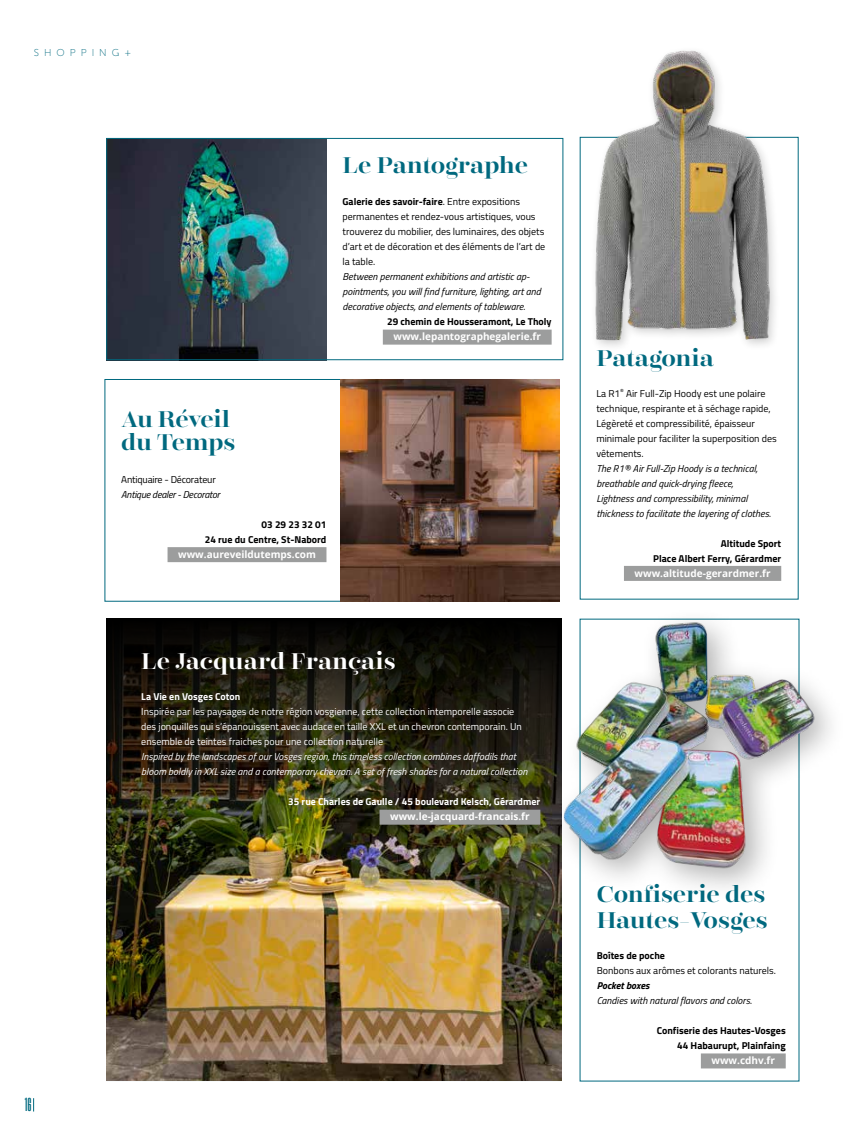
<style>
.page{position:relative;width:851px;height:1134px;background:#fff}
.page>*{position:absolute;margin:0;border:0;box-sizing:border-box;transform-origin:0 0}
.t1{font:600 22.5px/26px "Encorpada Classic";letter-spacing:-.005em;color:#00697f}
.t2{font:600 22.5px "Encorpada Classic";color:#fff}
.t3{font:600 22.5px/22.5px "Encorpada Classic";letter-spacing:-.025em;color:#00697f}
.t4{font:16.25px "Droid";color:#00697f}
.t5{font:10px/15px "Titillium";color:#000}
.t6{font:italic 10px/15px "Titillium";color:#000}
.t7{font:10px/15px "Titillium";color:#fff}
.t8{font:italic 10px/15px "Titillium";color:#fff}
.t9{font:700 10px/15px "Titillium";color:#000;text-align:right}
.t10{font:700 10px "Open Sans";color:#fff}
.t11{font:700 10px "Titillium";color:#fff}
.t12{font:italic 10px "Titillium";letter-spacing:-.02em;color:#000}
.t13{font:10px "Titillium";letter-spacing:-.02em;color:#000}
.t14{font:italic 700 10px "Titillium";color:#000}
.t15{font:10px "Museo Sans 100";letter-spacing:.5em;color:#00697f}
.s1{font-weight:700}
</style>
<div class="page">
<div style="left:624px;top:566px;width:157px;height:15px;background:#9c9d9d"></div>
<img style="left:579px;top:50px;width:214px;height:308px">
<img style="left:106px;top:836px;width:455px;height:245px">
<svg style="left:106px;top:618px;width:440px;height:218px;background:#232110"></svg>
<div style="left:379px;top:810px;width:161px;height:15px;background:#9c9d9d"></div>
<img style="left:108px;top:140px;width:218px;height:218px">
<div style="left:106px;top:138px;width:457px;height:222px;border:1px solid #00697f"></div>
<div style="left:383px;top:330px;width:168px;height:15px;background:#9c9d9d"></div>
<div style="left:167px;top:547px;width:159px;height:15px;background:#9c9d9d"></div>
<div style="left:700px;top:1053px;width:85px;height:15px;background:#9c9d9d"></div>
<div style="left:549px;top:607px;width:298px;height:295px;background:#000;opacity:.3"></div>
<img style="left:546px;top:609px;width:281px;height:269px">
<img style="left:341px;top:379px;width:218px;height:222px">
<svg style="left:33px;top:1098px;width:1px;height:13px"></svg>
<p class="t15" style="left:34px;top:47px;width:99px">SHOPPING+</p>
<h1 class="t1" style="left:342px;top:152px;width:187px">Le Pantographe</h1>
<p class="t5" style="left:342px;top:194px;width:204px"><span class="s1">Galerie des savoir-faire</span>. Entre expositions permanentes et rendez-vous artistiques, vous trouverez du mobilier, des luminaires, des objets d’art et de décoration et des éléments de l’art de la table.</p>
<p class="t6" style="left:342px;top:269px;width:200px">Between permanent exhibitions and artistic ap&shy;pointments, you will find furniture, lighting, art and decorative objects, and elements of tableware.</p>
<p class="t9" style="left:387px;top:314px;width:166px">29 chemin de Housseramont, Le Tholy</p>
<p class="t10" style="left:393px;top:330px;width:149px">www.lepantographegalerie.fr</p>
<h1 class="t3" style="left:121px;top:408px;width:116px">Au Réveil du Temps</h1>
<p class="t13" style="left:121px;top:472px;width:96px">Antiquaire - Décorateur</p>
<p class="t12" style="left:121px;top:487px;width:100px">Antique dealer - Decorator</p>
<p class="t9" style="left:205px;top:516px;width:123px">03 29 23 32 01<br>24 rue du Centre, St-Nabord</p>
<p class="t10" style="left:178px;top:547px;width:139px">www.aureveildutemps.com</p>
<h2 class="t4" style="left:25px;top:1095px;width:8px">16</h2>
<h1 class="t2" style="left:141px;top:646px;width:256px">Le Jacquard Français</h1>
<p class="t11" style="left:141px;top:689px;width:101px">La Vie en Vosges Coton</p>
<p class="t7" style="left:141px;top:704px;width:382px">Inspirée par les paysages de notre région vosgienne, cette collection intemporelle associe des jonquilles qui s’épanouissent avec audace en taille XXL et un chevron contemporain. Un ensemble de teintes fraiches pour une collection naturelle</p>
<p class="t8" style="left:141px;top:749px;width:387px">Inspired by the landscapes of our Vosges region, this timeless collection combines daffodils that bloom boldly in XXL size and a contemporary chevron. A set of fresh shades for a natural collection</p>
<p class="t11" style="left:288px;top:794px;width:253px">35 rue Charles de Gaulle / 45 boulevard Kelsch, Gérardmer</p>
<p class="t10" style="left:390px;top:810px;width:141px">www.le-jacquard-francais.fr</p>
<h1 class="t1" style="left:596px;top:345px;width:119px">Patagonia</h1>
<p class="t5" style="left:596px;top:385px;width:182px">La R1<sup>®</sup> Air Full-Zip Hoody est une polaire technique, respirante et à séchage rapide, Légèreté et compressibilité, épaisseur minimale pour faciliter la superposition des vêtements.</p>
<p class="t6" style="left:596px;top:460px;width:176px">The R1® Air Full-Zip Hoody is a technical, breathable and quick-drying fleece, Lightness and compressibility, minimal thickness to facilitate the layering of clothes.</p>
<p class="t9" style="left:653px;top:535px;width:129px">Altitude Sport<br>Place Albert Ferry, Gérardmer</p>
<p class="t10" style="left:634px;top:566px;width:137px">www.altitude-gerardmer.fr</p>
<h1 class="t1" style="left:596px;top:881px;width:173px">Confiserie des<br>Hautes-Vosges</h1>
<p class="t9" style="left:596px;top:947px;width:70px">Boîtes de poche</p>
<p class="t5" style="left:596px;top:962px;width:181px">Bonbons aux arômes et colorants naturels.</p>
<p class="t14" style="left:596px;top:978px;width:54px">Pocket boxes</p>
<p class="t6" style="left:596px;top:992px;width:156px">Candies with natural flavors and colors.</p>
<p class="t9" style="left:656px;top:1022px;width:130px">Confiserie des Hautes-Vosges<br>44 Habaurupt, Plainfaing</p>
<p class="t10" style="left:711px;top:1053px;width:65px">www.cdhv.fr</p>
</div>
